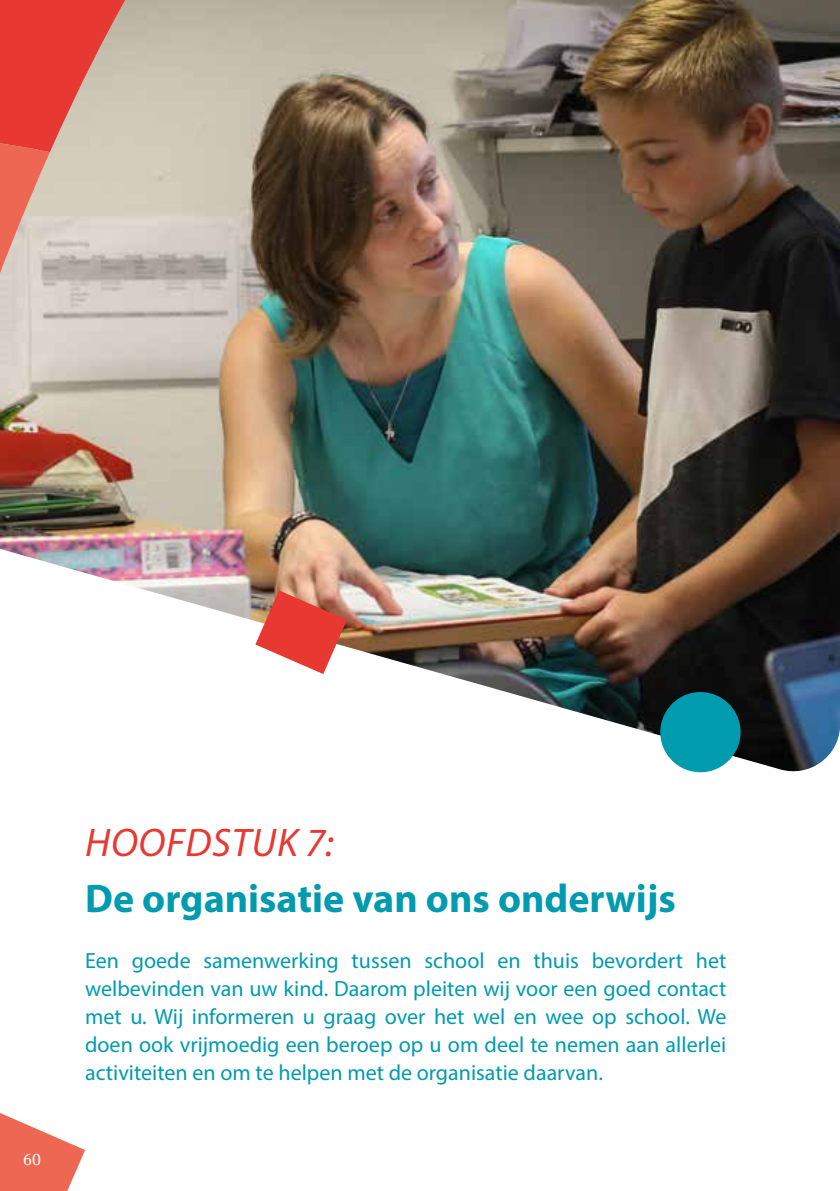
<style>
.page{position:relative;width:840px;height:1191px;background:#fff}
.page>*{position:absolute;margin:0;border:0;box-sizing:border-box;transform-origin:0 0}
.t1{font:700 40px "Myriad Pro";color:#009baf}
.t2{font:italic 40px "Myriad Pro";letter-spacing:.02em;color:#e73932}
.t3{font:22px/28px "Myriad Pro";color:#009baf;text-align:justify}
.t4{font:16px "Lino Letter Std";color:#fff}
</style>
<div class="page">
<img style="left:0;top:0;width:839px;height:772px">
<img style="left:255px;top:590px;width:92px;height:84px">
<svg style="left:658px;top:690px;width:82px;height:83px;background:#1e91a0"></svg>
<svg style="left:0;top:0;width:145px;height:465px;background:#d3a093"></svg>
<svg style="left:0;top:1113px;width:85px;height:78px"></svg>
<p class="t4" style="left:23px;top:1149px;width:19px">60</p>
<h1 class="t2" style="left:85px;top:818px;width:250px">HOOFDSTUK 7:</h1>
<h1 class="t1" style="left:85px;top:872px;width:592px">De organisatie van ons onderwijs</h1>
<p class="t3" style="left:85px;top:946px;width:642px">Een goede samenwerking tussen school en thuis bevordert het welbevinden van uw kind. Daarom pleiten wij voor een goed contact met u. Wij informeren u graag over het wel en wee op school. We doen ook vrijmoedig een beroep op u om deel te nemen aan allerlei activiteiten en om te helpen met de organisatie daarvan.</p>
</div>
